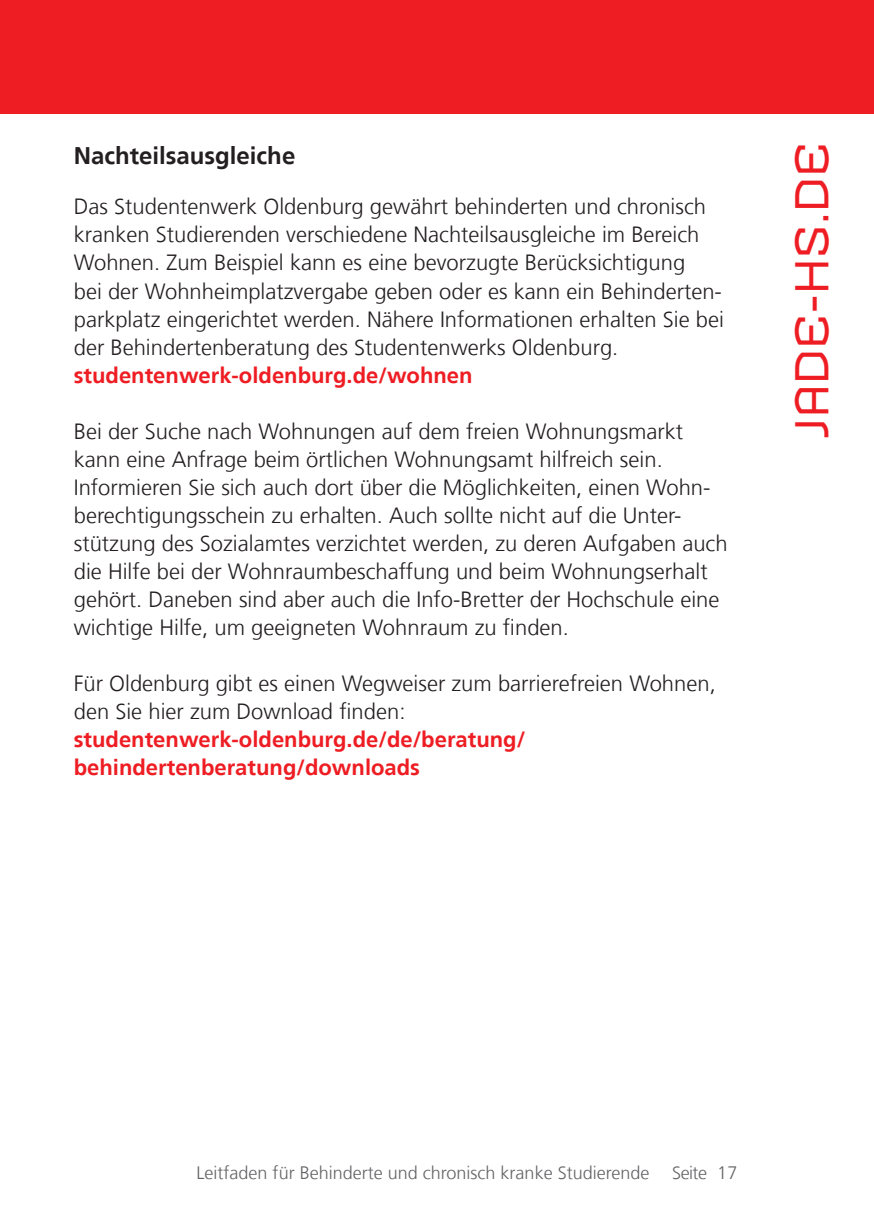
<style>
.page{position:relative;width:874px;height:1225px;background:#fff}
.page>*{position:absolute;margin:0;border:0;box-sizing:border-box;transform-origin:0 0}
.t1{font:46px "Armada";letter-spacing:-.025em;color:#ee1d23}
.t2{font:700 24px "NDS Frutiger";color:#231f20}
.t3{font:300 22px/28px "NDS Frutiger";color:#231f20}
.t4{font:700 22px/28px "NDS Frutiger";color:#ee1d23}
.t5{font:300 18px "NDS Frutiger";color:#636366}
</style>
<div class="page">
<div style="left:0;top:0;width:873px;height:113px;background:#ee1d23"></div>
<p class="t2" style="left:74px;top:141px;width:223px">Nachteilsausgleiche</p>
<p class="t3" style="left:74px;top:193px;width:651px">Das Studentenwerk Oldenburg gewährt behinderten und chronisch kranken Studierenden verschiedene Nachteilsausgleiche im Bereich Wohnen. Zum Beispiel kann es eine bevorzugte Berücksichtigung<br>bei der Wohnheimplatzvergabe geben oder es kann ein Behinderten&shy;parkplatz eingerichtet werden. Nähere Informationen erhalten Sie bei der Behindertenberatung des Studentenwerks Oldenburg.</p>
<p class="t4" style="left:74px;top:361px;width:400px">studentenwerk-oldenburg.de/wohnen</p>
<p class="t3" style="left:74px;top:417px;width:655px">Bei der Suche nach Wohnungen auf dem freien Wohnungsmarkt kann eine Anfrage beim örtlichen Wohnungsamt hilfreich sein.<br>Informieren Sie sich auch dort über die Möglichkeiten, einen Wohn&shy;berechtigungsschein zu erhalten. Auch sollte nicht auf die Unter&shy;stützung des Sozialamtes verzichtet werden, zu deren Aufgaben auch die Hilfe bei der Wohnraumbeschaffung und beim Wohnungserhalt gehört. Daneben sind aber auch die Info-Bretter der Hochschule eine wichtige Hilfe, um geeigneten Wohnraum zu finden.</p>
<p class="t3" style="left:74px;top:669px;width:643px">Für Oldenburg gibt es einen Wegweiser zum barrierefreien Wohnen, den Sie hier zum Download finden:</p>
<p class="t4" style="left:74px;top:725px;width:453px">studentenwerk-oldenburg.de/de/beratung/ behindertenberatung/downloads</p>
<h1 class="t1" style="left:784px;top:440px;width:300px;rotate:-90deg">JADE-HS.DE</h1>
<p class="t5" style="left:196px;top:1162px;width:454px">Leitfaden für Behinderte und chronisch kranke Studierende</p>
<p class="t5" style="left:672px;top:1162px;width:67px">Seite 17</p>
</div>
